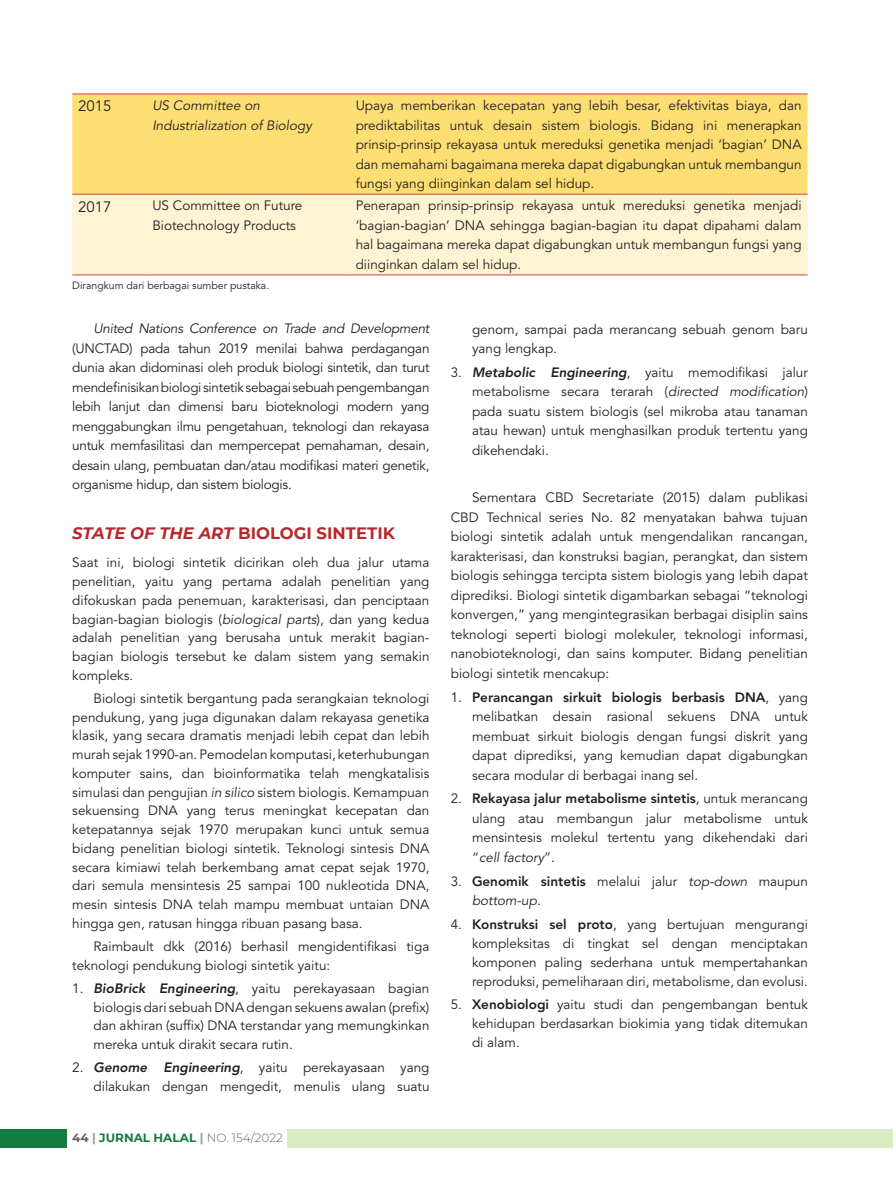
<style>
.page{position:relative;width:893px;height:1191px;background:#fff}
.page>*{position:absolute;margin:0;border:0;box-sizing:border-box;transform-origin:0 0}
.t1{font:italic 700 16.5px "Montserrat";color:#b7282e}
.t2{font:700 16.5px "Montserrat";color:#b7282e}
.t3{font:15px "Avenir LT Std";color:#231f20}
.t4{font:13.5px/19.5px "Avenir LT Std";color:#231f20;text-align:justify}
.t5{font:italic 13.5px "Avenir LT Std";letter-spacing:-.02em;color:#231f20}
.t6{font:italic 13.5px/19.5px "Avenir LT Std";color:#231f20}
.t7{font:700 12px "Montserrat";color:#157c40}
.t8{font:10.5px "Avenir LT Std";color:#231f20}
.s1{font-style:normal}
.s2{font-style:italic}
.s3{font-weight:800;font-style:italic}
.s4{font-weight:800}
.s5{color:#636366}
.s6{color:#8aa7aa}
.s7{font-weight:300;color:#636366}
</style>
<div class="page">
<div style="left:72px;top:95px;width:736px;height:99px;background:#fcde73"></div>
<div style="left:72px;top:195px;width:736px;height:79px;background:#fdf4d3"></div>
<hr style="left:72px;top:94px;width:74px;height:1px;background:#db3f3f">
<hr style="left:146px;top:94px;width:204px;height:1px;background:#db3f3f">
<hr style="left:350px;top:94px;width:458px;height:1px;background:#db3f3f">
<hr style="left:72px;top:194px;width:74px;height:1px;background:#db3f3f">
<hr style="left:146px;top:194px;width:204px;height:1px;background:#db3f3f">
<hr style="left:350px;top:194px;width:458px;height:1px;background:#db3f3f">
<hr style="left:72px;top:274px;width:74px;height:1px;background:#db3f3f">
<hr style="left:146px;top:274px;width:204px;height:1px;background:#db3f3f">
<hr style="left:350px;top:274px;width:458px;height:1px;background:#db3f3f">
<div style="left:0;top:1128px;width:66px;height:19px;background:#157c40"></div>
<div style="left:288px;top:1128px;width:605px;height:19px;background:#daeac1"></div>
<p class="t3" style="left:78px;top:97px;width:35px">2015</p>
<p class="t6" style="left:152px;top:96px;width:161px">US Committee on<br>Industrialization of Biology</p>
<p class="t4" style="left:356px;top:96px;width:447px">Upaya memberikan kecepatan yang lebih besar, efektivitas biaya, dan prediktabilitas untuk desain sistem biologis. Bidang ini menerapkan prinsip-prinsip rekayasa untuk mereduksi genetika menjadi ‘bagian’ DNA dan memahami bagaimana mereka dapat digabungkan untuk membangun fungsi yang diinginkan dalam sel hidup.</p>
<p class="t3" style="left:78px;top:198px;width:35px">2017</p>
<p class="t4" style="left:152px;top:196px;width:152px">US Committee on Future<br>Biotechnology Products</p>
<p class="t4" style="left:356px;top:196px;width:447px">Penerapan prinsip-prinsip rekayasa untuk mereduksi genetika menjadi ‘bagian-bagian’ DNA sehingga bagian-bagian itu dapat dipahami dalam hal bagaimana mereka dapat digabungkan untuk membangun fungsi yang diinginkan dalam sel hidup.</p>
<p class="t8" style="left:72px;top:279px;width:198px">Dirangkum dari berbagai sumber pustaka.</p>
<p class="t5" style="left:94px;top:321px;width:337px">United Nations Conference on Trade and Development</p>
<p class="t4" style="left:72px;top:339px;width:359px">(UNCTAD) pada tahun 2019 menilai bahwa perdagangan dunia akan didominasi oleh produk biologi sintetik, dan turut mendefinisikan biologi sintetik sebagai sebuah pengembangan lebih lanjut dan dimensi baru bioteknologi modern yang menggabungkan ilmu pengetahuan, teknologi dan rekayasa untuk memfasilitasi dan mempercepat pemahaman, desain, desain ulang, pembuatan dan/atau modifikasi materi genetik, organisme hidup, dan sistem biologis.</p>
<p class="t1" style="left:72px;top:521px;width:178px">STATE OF THE ART <span class="s1">BIOLOGI</span></p>
<p class="t2" style="left:317px;top:521px;width:11px">SINTETIK</p>
<p class="t4" style="left:72px;top:553px;width:359px;line-height:18.8px">Saat ini, biologi sintetik dicirikan oleh dua jalur utama penelitian, yaitu yang pertama adalah penelitian yang difokuskan pada penemuan, karakterisasi, dan penciptaan bagian-bagian biologis (<span class="s2">biological parts</span>), dan yang kedua adalah penelitian yang berusaha untuk merakit bagian&shy;bagian biologis tersebut ke dalam sistem yang semakin kompleks.</p>
<p class="t4" style="left:72px;top:689px;width:359px;line-height:18.8px;text-indent:21px">Biologi sintetik bergantung pada serangkaian teknologi pendukung, yang juga digunakan dalam rekayasa genetika klasik, yang secara dramatis menjadi lebih cepat dan lebih murah sejak 1990-an. Pemodelan komputasi, keterhubungan komputer sains, dan bioinformatika telah mengkatalisis simulasi dan pengujian <span class="s2">in silico</span> sistem biologis. Kemampuan sekuensing DNA yang terus meningkat kecepatan dan ketepatannya sejak 1970 merupakan kunci untuk semua bidang penelitian biologi sintetik. Teknologi sintesis DNA secara kimiawi telah berkembang amat cepat sejak 1970, dari semula mensintesis 25 sampai 100 nukleotida DNA, mesin sintesis DNA telah mampu membuat untaian DNA hingga gen, ratusan hingga ribuan pasang basa.</p>
<p class="t4" style="left:72px;top:937px;width:359px;line-height:18.8px;text-indent:21px">Raimbault dkk (2016) berhasil mengidentifikasi tiga teknologi pendukung biologi sintetik yaitu:</p>
<p class="t4" style="left:94px;top:979px;width:337px;line-height:18.8px;text-indent:-21px">1. <span class="s3">BioBrick Engineering</span>, yaitu perekayasaan bagian biologis dari sebuah DNA dengan sekuens awalan (prefix) dan akhiran (suffix) DNA terstandar yang memungkinkan mereka untuk dirakit secara rutin.</p>
<p class="t4" style="left:72px;top:1058px;width:359px;line-height:18.8px;text-align:right">2. <span class="s3">Genome Engineering</span>, yaitu perekayasaan yang dilakukan dengan mengedit, menulis ulang suatu</p>
<p class="t4" style="left:472px;top:319px;width:337px">genom, sampai pada merancang sebuah genom baru yang lengkap.</p>
<p class="t4" style="left:472px;top:363px;width:337px;text-indent:-21px">3. <span class="s3">Metabolic Engineering</span>, yaitu memodifikasi jalur metabolisme secara terarah (<span class="s2">directed modification</span>) pada suatu sistem biologis (sel mikroba atau tanaman atau hewan) untuk menghasilkan produk tertentu yang dikehendaki.</p>
<p class="t4" style="left:451px;top:488px;width:359px;text-indent:21px">Sementara CBD Secretariate (2015) dalam publikasi CBD Technical series No. 82 menyatakan bahwa tujuan biologi sintetik adalah untuk mengendalikan rancangan, karakterisasi, dan konstruksi bagian, perangkat, dan sistem biologis sehingga tercipta sistem biologis yang lebih dapat diprediksi. Biologi sintetik digambarkan sebagai “teknologi konvergen,” yang mengintegrasikan berbagai disiplin sains teknologi seperti biologi molekuler, teknologi informasi, nanobioteknologi, dan sains komputer. Bidang penelitian biologi sintetik mencakup:</p>
<p class="t4" style="left:472px;top:687px;width:337px;text-indent:-21px">1. <span class="s4">Perancangan sirkuit biologis berbasis DNA</span>, yang melibatkan desain rasional sekuens DNA untuk membuat sirkuit biologis dengan fungsi diskrit yang dapat diprediksi, yang kemudian dapat digabungkan secara modular di berbagai inang sel.</p>
<p class="t4" style="left:472px;top:789px;width:337px;text-indent:-21px">2. <span class="s4">Rekayasa jalur metabolisme sintetis</span>, untuk merancang ulang atau membangun jalur metabolisme untuk mensintesis molekul tertentu yang dikehendaki dari “<span class="s2">cell factory</span>”.</p>
<p class="t4" style="left:472px;top:871px;width:337px;text-indent:-21px">3. <span class="s4">Genomik sintetis</span> melalui jalur <span class="s2">top-down</span> maupun <span class="s2">bottom-up</span>.</p>
<p class="t4" style="left:472px;top:915px;width:337px;line-height:19px;text-indent:-21px">4. <span class="s4">Konstruksi sel proto</span>, yang bertujuan mengurangi kompleksitas di tingkat sel dengan menciptakan komponen paling sederhana untuk mempertahankan reproduksi, pemeliharaan diri, metabolisme, dan evolusi.</p>
<p class="t4" style="left:472px;top:995px;width:337px;line-height:19px;text-indent:-21px">5. <span class="s4">Xenobiologi</span> yaitu studi dan pengembangan bentuk kehidupan berdasarkan biokimia yang tidak ditemukan di alam.</p>
<p class="t7" style="left:72px;top:1128px;width:212px"><span class="s5">44</span> <span class="s6">|</span> JURNAL HALAL <span class="s6">|</span> <span class="s7">No. 154/2022</span></p>
</div>
